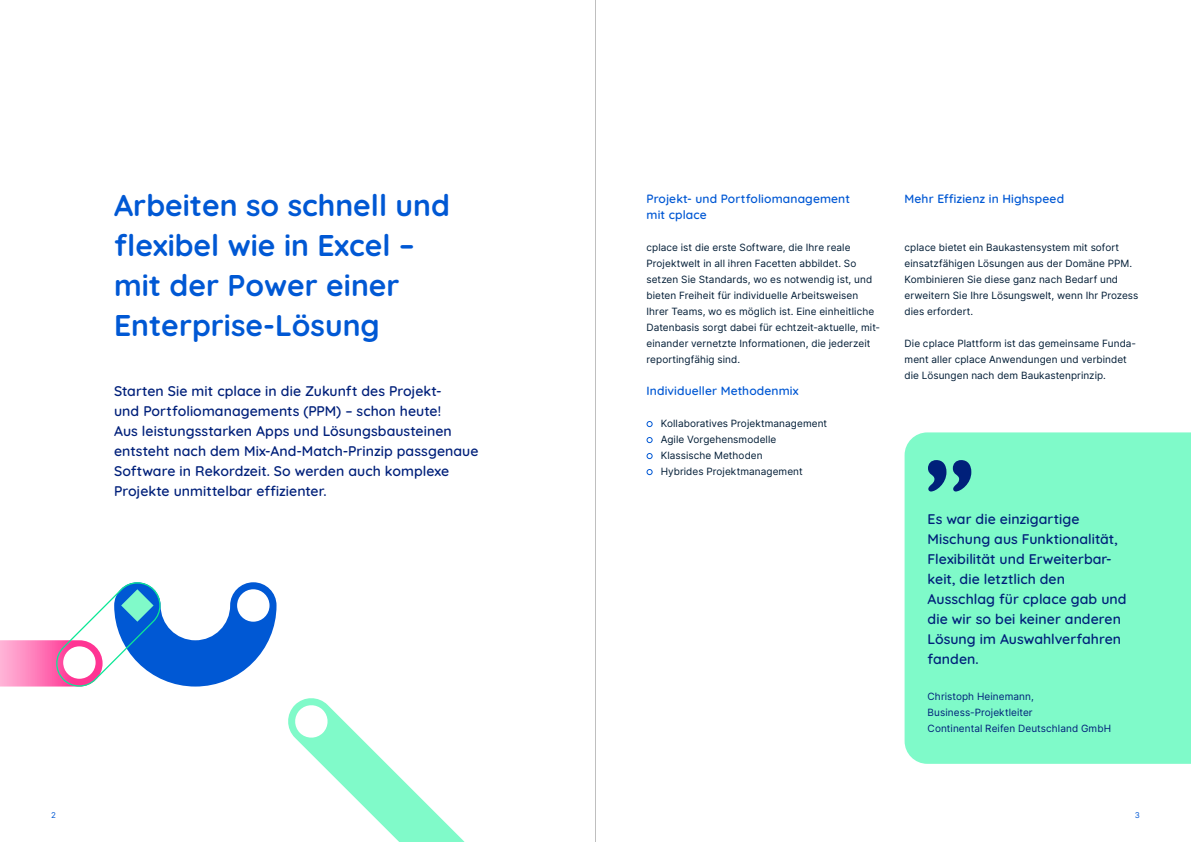
<style>
.page{position:relative;width:1191px;height:842px;background:#fff}
.page>*{position:absolute;margin:0;border:0;box-sizing:border-box;transform-origin:0 0}
.t1{font:700 30px/40px "Quicksand";color:#0058d4}
.t2{font:600 14px/20px "Quicksand";letter-spacing:.005em;color:#00207a}
.t3{font:600 12px/16px "Quicksand";letter-spacing:.01em;color:#0058d4}
.t4{font:10px/16px "Inter V";letter-spacing:.01em;color:#001c35}
.t5{font:10px/16px "Inter V";letter-spacing:.01em;color:#00207a}
.t6{font:8px "Inter V";color:#0058d4}
</style>
<div class="page">
<svg style="left:288px;top:698px;width:177px;height:144px"></svg>
<svg style="left:0;top:582px;width:276px;height:105px"></svg>
<div style="left:904px;top:432px;width:287px;height:332px;background:#7ffac9"></div>
<svg style="left:928px;top:460px;width:43px;height:31px"></svg>
<svg style="left:646px;top:421px;width:6px;height:6px"></svg>
<svg style="left:646px;top:437px;width:6px;height:6px"></svg>
<svg style="left:646px;top:453px;width:6px;height:6px"></svg>
<svg style="left:646px;top:469px;width:6px;height:6px"></svg>
<hr style="left:595px;top:0;width:1px;height:842px;background:#808080">
<h1 class="t1" style="left:114px;top:183px;width:337px">Arbeiten so schnell und flexibel wie in Excel – mit der Power einer<br>Enterprise-Lösung</h1>
<p class="t3" style="left:646px;top:189px;width:205px">Projekt- und Portfoliomanagement mit cplace</p>
<p class="t4" style="left:646px;top:239px;width:235px">cplace ist die erste Software, die Ihre reale Projektwelt in all ihren Facetten abbildet. So setzen Sie Standards, wo es notwendig ist, und bieten Freiheit für individuelle Arbeitsweisen Ihrer Teams, wo es möglich ist. Eine einheitliche Datenbasis sorgt dabei für echtzeit-aktuelle, mit&shy;einander vernetzte Informationen, die jederzeit reportingfähig sind.</p>
<p class="t3" style="left:646px;top:381px;width:154px">Individueller Methodenmix</p>
<p class="t4" style="left:660px;top:415px;width:168px">Kollaboratives Projektmanagement<br>Agile Vorgehensmodelle<br>Klassische Methoden<br>Hybrides Projektmanagement</p>
<p class="t2" style="left:114px;top:380px;width:366px">Starten Sie mit cplace in die Zukunft des Projekt-<br>und Portfoliomanagements (PPM) – schon heute!<br>Aus leistungsstarken Apps und Lösungsbausteinen entsteht nach dem Mix-And-Match-Prinzip passgenaue Software in Rekordzeit. So werden auch komplexe Projekte unmittelbar effizienter.</p>
<p class="t3" style="left:904px;top:189px;width:161px">Mehr Effizienz in Highspeed</p>
<p class="t4" style="left:904px;top:239px;width:235px">cplace bietet ein Baukastensystem mit sofort einsatzfähigen Lösungen aus der Domäne PPM.<br>Kombinieren Sie diese ganz nach Bedarf und erweitern Sie Ihre Lösungswelt, wenn Ihr Prozess dies erfordert.</p>
<p class="t4" style="left:904px;top:335px;width:233px">Die cplace Plattform ist das gemeinsame Funda&shy;ment aller cplace Anwendungen und verbindet die Lösungen nach dem Baukastenprinzip.</p>
<h2 class="t2" style="left:927px;top:507px;width:200px">Es war die einzigartige<br>Mischung aus Funktionalität,<br>Flexibilität und Erweiterbar&shy;keit, die letztlich den<br>Ausschlag für cplace gab und die wir so bei keiner anderen<br>Lösung im Auswahlverfahren fanden.</h2>
<p class="t5" style="left:927px;top:688px;width:185px">Christoph Heinemann,<br>Business-Projektleiter<br>Continental Reifen Deutschland GmbH</p>
<p class="t6" style="left:51px;top:809px;width:6px">2</p>
<p class="t6" style="left:1134px;top:809px;width:7px">3</p>
</div>
